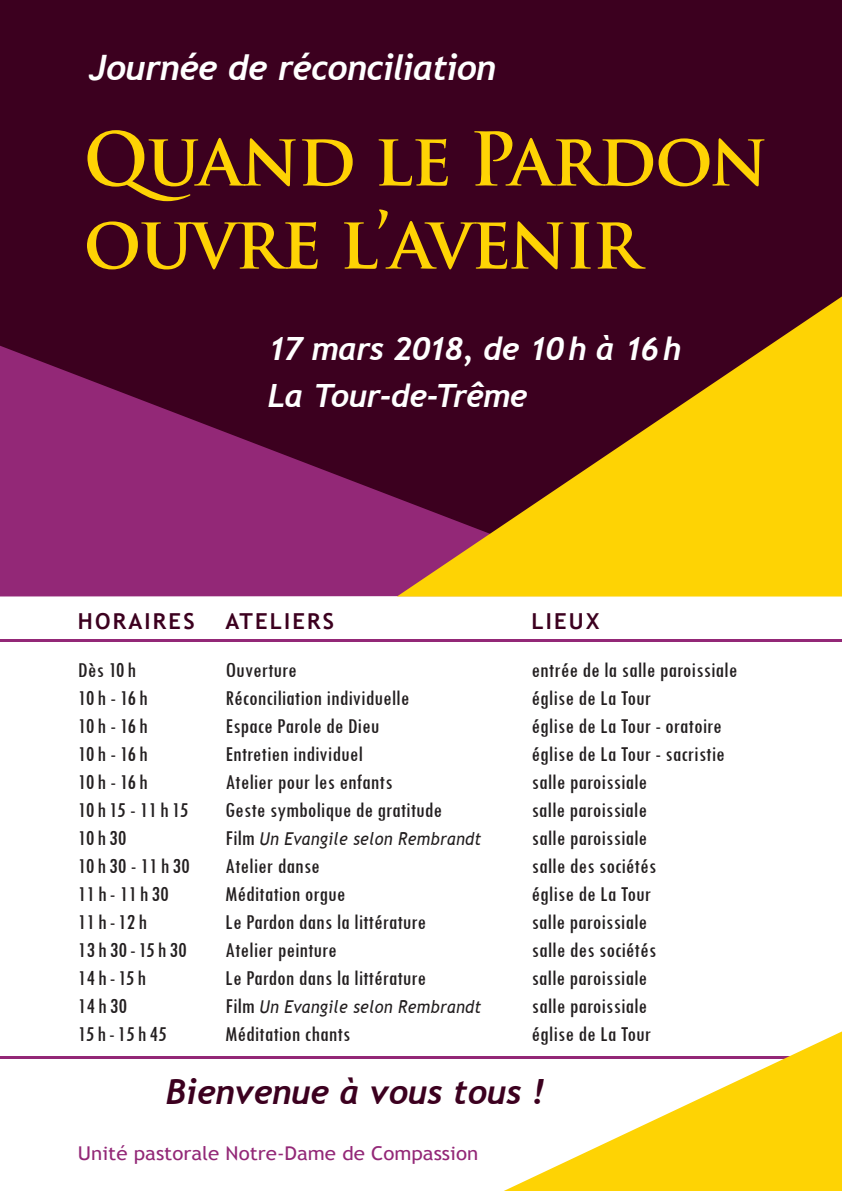
<style>
.page{position:relative;width:842px;height:1191px;background:#fff}
.page>*{position:absolute;margin:0;border:0;box-sizing:border-box;transform-origin:0 0}
.t1{font:700 72px/83px "Trajan Pro";letter-spacing:-.02em;color:#fed304}
.t2{font:italic 700 35px "Trebuchet";letter-spacing:-.02em;color:#fff}
.t3{font:italic 700 34px "Trebuchet";color:#3c001f}
.t4{font:italic 700 32px/46.5px "Trebuchet";letter-spacing:-.03em;color:#fff}
.t5{font:condensed 22px "Tw Cen";color:#231f20;scale:1.08 1}
.t6{font:700 22px "Trebuchet MS";letter-spacing:.1em;color:#3c001f}
.t7{font:19px "Trebuchet MS";color:#932877;scale:1.08 1}
.t8{font:italic 17.7px "Trebuchet MS";letter-spacing:.02em;color:#231f20;scale:.92 1}
.s1{font-family:"Tw Cen";font-style:normal;font-stretch:condensed;font-size:22px}
</style>
<div class="page">
<div style="left:0;top:0;width:842px;height:561px;background:#3c001f"></div>
<svg style="left:0;top:346px;width:397px;height:250px;fill:#932877"></svg>
<svg style="left:397px;top:296px;width:445px;height:300px"></svg>
<hr style="left:0;top:1056px;width:842px;height:2px;background:#932877">
<hr style="left:0;top:640px;width:842px;height:2px;background:#932877">
<svg style="left:504px;top:1031px;width:338px;height:160px"></svg>
<h2 class="t2" style="left:89px;top:46px;width:408px">Journée de réconciliation</h2>
<h1 class="t1" style="left:84px;top:119px;width:686px">Quand le Pardon ouvre l’avenir</h1>
<h3 class="t4" style="left:268px;top:326px;width:415px">17 mars 2018, de 10 h à 16 h<br>La Tour-de-Trême</h3>
<p class="t6" style="left:78px;top:608px;width:118px">HORAIRES</p>
<p class="t6" style="left:225px;top:608px;width:110px">ATELIERS</p>
<p class="t6" style="left:532px;top:608px;width:69px">LIEUX</p>
<p class="t5" style="left:78px;top:657px;width:55px">Dès 10 h</p>
<p class="t5" style="left:225px;top:657px;width:68px">Ouverture</p>
<p class="t5" style="left:532px;top:657px;width:192px">entrée de la salle paroissiale</p>
<p class="t5" style="left:78px;top:685px;width:66px">10 h - 16 h</p>
<p class="t5" style="left:225px;top:685px;width:172px">Réconciliation individuelle</p>
<p class="t5" style="left:532px;top:685px;width:112px">église de La Tour</p>
<p class="t5" style="left:78px;top:713px;width:66px">10 h - 16 h</p>
<p class="t5" style="left:225px;top:713px;width:144px">Espace Parole de Dieu</p>
<p class="t5" style="left:532px;top:713px;width:178px">église de La Tour - oratoire</p>
<p class="t5" style="left:78px;top:741px;width:66px">10 h - 16 h</p>
<p class="t5" style="left:225px;top:741px;width:129px">Entretien individuel</p>
<p class="t5" style="left:532px;top:741px;width:180px">église de La Tour - sacristie</p>
<p class="t5" style="left:78px;top:769px;width:66px">10 h - 16 h</p>
<p class="t5" style="left:225px;top:769px;width:156px">Atelier pour les enfants</p>
<p class="t5" style="left:532px;top:769px;width:109px">salle paroissiale</p>
<p class="t5" style="left:78px;top:797px;width:104px">10 h 15 - 11 h 15</p>
<p class="t5" style="left:225px;top:797px;width:202px">Geste symbolique de gratitude</p>
<p class="t5" style="left:531px;top:797px;width:109px">salle paroissiale</p>
<p class="t5" style="left:78px;top:825px;width:46px">10 h 30</p>
<p class="t8" style="left:225px;top:828px;width:280px"><span class="s1">Film</span> Un Evangile selon Rembrandt</p>
<p class="t5" style="left:531px;top:825px;width:109px">salle paroissiale</p>
<p class="t5" style="left:78px;top:853px;width:105px">10 h 30 - 11 h 30</p>
<p class="t5" style="left:225px;top:853px;width:89px">Atelier danse</p>
<p class="t5" style="left:531px;top:853px;width:117px">salle des sociétés</p>
<p class="t5" style="left:78px;top:881px;width:86px">11 h - 11 h 30</p>
<p class="t5" style="left:225px;top:881px;width:113px">Méditation orgue</p>
<p class="t5" style="left:531px;top:881px;width:112px">église de La Tour</p>
<p class="t5" style="left:78px;top:909px;width:66px">11 h - 12 h</p>
<p class="t5" style="left:225px;top:909px;width:187px">Le Pardon dans la littérature</p>
<p class="t5" style="left:531px;top:909px;width:109px">salle paroissiale</p>
<p class="t5" style="left:78px;top:937px;width:102px">13 h 30 - 15 h 30</p>
<p class="t5" style="left:225px;top:937px;width:105px">Atelier peinture</p>
<p class="t5" style="left:531px;top:937px;width:117px">salle des sociétés</p>
<p class="t5" style="left:78px;top:965px;width:65px">14 h - 15 h</p>
<p class="t5" style="left:225px;top:965px;width:187px">Le Pardon dans la littérature</p>
<p class="t5" style="left:531px;top:965px;width:109px">salle paroissiale</p>
<p class="t5" style="left:78px;top:993px;width:47px">14 h 30</p>
<p class="t8" style="left:225px;top:996px;width:280px"><span class="s1">Film</span> Un Evangile selon Rembrandt</p>
<p class="t5" style="left:531px;top:993px;width:109px">salle paroissiale</p>
<p class="t5" style="left:78px;top:1021px;width:84px">15 h - 15 h 45</p>
<p class="t5" style="left:225px;top:1021px;width:117px">Méditation chants</p>
<p class="t5" style="left:531px;top:1021px;width:112px">église de La Tour</p>
<h3 class="t3" style="left:166px;top:1071px;width:380px">Bienvenue à vous tous !</h3>
<p class="t7" style="left:78px;top:1141px;width:372px">Unité pastorale Notre-Dame de Compassion</p>
</div>
